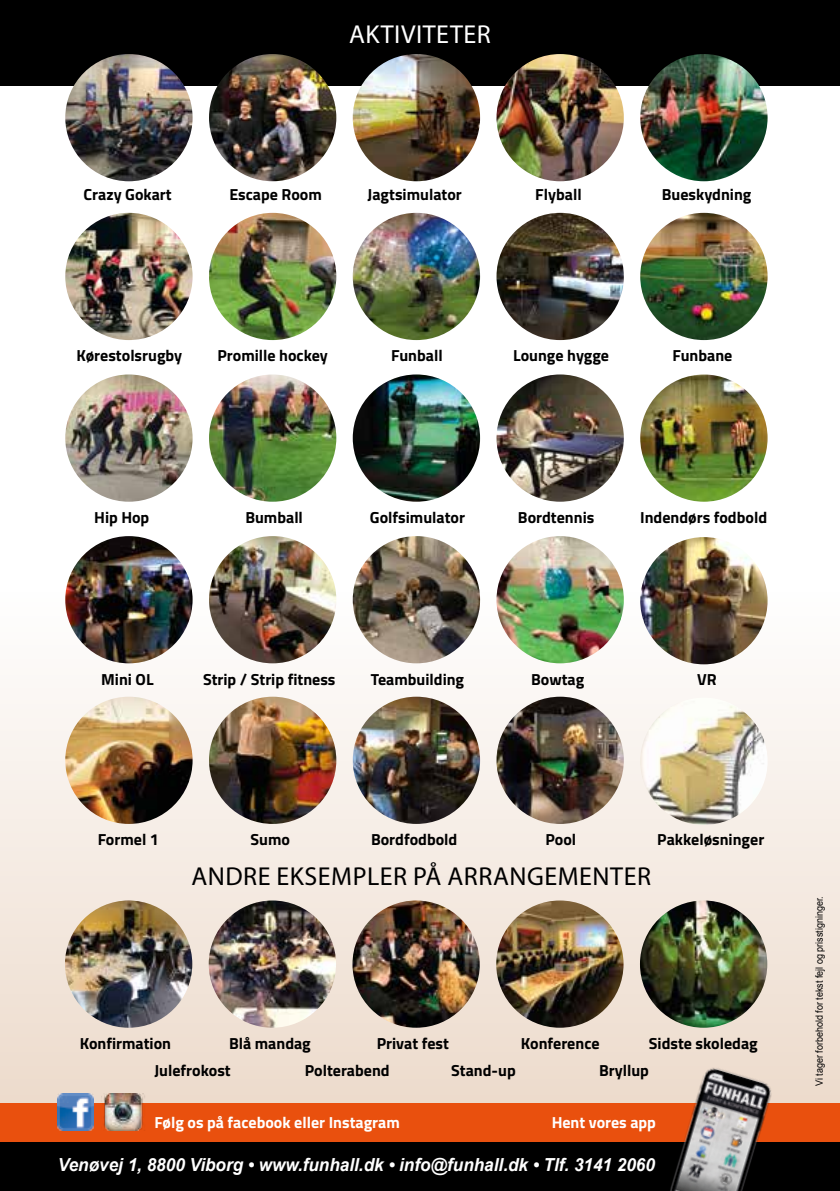
<style>
.page{position:relative;width:840px;height:1191px;background:#fff}
.page>*{position:absolute;margin:0;border:0;box-sizing:border-box;transform-origin:0 0}
.t1{font:26px "Myriad Pro";letter-spacing:.02em;color:#000}
.t2{font:26px "Myriad Pro";letter-spacing:.02em;color:#fff}
.t3{font:italic 700 18px "Arial";color:#fff;scale:.95 1}
.t4{font:700 16px "Titillium";color:#000}
.t5{font:700 16px "Titillium";color:#fff}
.t6{font:10px "Arial";color:#000;scale:.9 1}
</style>
<div class="page">
<div style="left:0;top:0;width:839px;height:85px;background:#000"></div>
<svg style="left:0;top:592px;width:839px;height:511px"></svg>
<div style="left:0;top:1142px;width:839px;height:49px;background:#000"></div>
<img style="left:65px;top:900px;width:127px;height:127px;border-radius:64px">
<img style="left:208px;top:900px;width:128px;height:127px;border-radius:64px">
<img style="left:352px;top:900px;width:127px;height:127px;border-radius:64px">
<img style="left:496px;top:900px;width:127px;height:127px;border-radius:64px">
<img style="left:639px;top:900px;width:127px;height:127px;border-radius:64px">
<img style="left:65px;top:54px;width:127px;height:127px;border-radius:64px">
<img style="left:209px;top:54px;width:127px;height:127px;border-radius:64px">
<img style="left:352px;top:54px;width:128px;height:127px;border-radius:64px">
<img style="left:496px;top:54px;width:127px;height:127px;border-radius:64px">
<img style="left:640px;top:54px;width:127px;height:127px;border-radius:64px">
<img style="left:65px;top:213px;width:127px;height:127px;border-radius:64px">
<img style="left:209px;top:213px;width:127px;height:127px;border-radius:64px">
<img style="left:352px;top:213px;width:128px;height:127px;border-radius:64px">
<img style="left:496px;top:213px;width:127px;height:127px;border-radius:64px">
<img style="left:640px;top:213px;width:127px;height:127px;border-radius:64px">
<img style="left:65px;top:374px;width:127px;height:128px;border-radius:64px">
<img style="left:209px;top:374px;width:127px;height:128px">
<img style="left:352px;top:374px;width:128px;height:128px;border-radius:64px">
<img style="left:496px;top:374px;width:127px;height:128px;border-radius:64px">
<img style="left:640px;top:374px;width:127px;height:128px;border-radius:64px">
<img style="left:65px;top:536px;width:127px;height:127px;border-radius:64px">
<img style="left:209px;top:536px;width:127px;height:127px;border-radius:64px">
<img style="left:352px;top:536px;width:128px;height:127px;border-radius:64px">
<img style="left:496px;top:536px;width:127px;height:127px;border-radius:64px">
<img style="left:640px;top:537px;width:127px;height:127px;border-radius:64px">
<img style="left:65px;top:696px;width:127px;height:128px;border-radius:64px">
<img style="left:209px;top:696px;width:127px;height:128px;border-radius:64px">
<img style="left:352px;top:696px;width:128px;height:128px;border-radius:64px">
<img style="left:496px;top:696px;width:127px;height:128px;border-radius:64px">
<img style="left:640px;top:697px;width:127px;height:128px;border-radius:64px">
<div style="left:0;top:1103px;width:839px;height:39px;background:#e9500e"></div>
<img style="left:57px;top:1093px;width:37px;height:37px">
<img style="left:101px;top:1094px;width:48px;height:36px">
<img style="left:666px;top:1063px;width:110px;height:128px">
<h1 class="t2" style="left:349px;top:18px;width:137px">AKTIVITETER</h1>
<p class="t4" style="left:84px;top:182px;width:90px">Crazy Gokart</p>
<p class="t4" style="left:229px;top:182px;width:94px">Escape Room</p>
<p class="t4" style="left:367px;top:182px;width:96px">Jagtsimulator</p>
<p class="t4" style="left:535px;top:182px;width:48px">Flyball</p>
<p class="t4" style="left:661px;top:182px;width:91px">Bueskydning</p>
<p class="t4" style="left:76px;top:343px;width:107px">Kørestolsrugby</p>
<p class="t4" style="left:217px;top:343px;width:112px">Promille hockey</p>
<p class="t4" style="left:391px;top:343px;width:53px">Funball</p>
<p class="t4" style="left:513px;top:343px;width:97px">Lounge hygge</p>
<p class="t4" style="left:672px;top:343px;width:61px">Funbane</p>
<p class="t4" style="left:94px;top:505px;width:57px">Hip Hop</p>
<p class="t4" style="left:245px;top:505px;width:59px">Bumball</p>
<p class="t4" style="left:370px;top:505px;width:97px">Golfsimulator</p>
<p class="t4" style="left:517px;top:505px;width:78px">Bordtennis</p>
<p class="t4" style="left:639px;top:505px;width:128px">Indendørs fodbold</p>
<p class="t4" style="left:101px;top:666px;width:54px">Mini OL</p>
<p class="t4" style="left:203px;top:666px;width:134px">Strip / Strip fitness</p>
<p class="t4" style="left:370px;top:666px;width:95px">Teambuilding</p>
<p class="t4" style="left:531px;top:666px;width:58px">Bowtag V</p>
<p class="t4" style="left:706px;top:666px;width:11px">R</p>
<p class="t4" style="left:98px;top:827px;width:63px">Formel 1</p>
<p class="t4" style="left:250px;top:827px;width:41px">Sumo</p>
<p class="t4" style="left:371px;top:827px;width:88px">Bordfodbold</p>
<p class="t4" style="left:545px;top:827px;width:32px">Pool</p>
<p class="t4" style="left:657px;top:827px;width:108px">Pakkeløsninger</p>
<h1 class="t1" style="left:191px;top:860px;width:157px">ANDRE EKSEMPL</h1>
<h1 class="t1" style="left:379px;top:860px;width:84px">ER PÅ ARRA</h1>
<h1 class="t1" style="left:509px;top:860px;width:137px">NGEMENTER</h1>
<p class="t4" style="left:80px;top:1031px;width:93px">Konfirmation</p>
<p class="t4" style="left:229px;top:1031px;width:83px">Blå mandag</p>
<p class="t4" style="left:376px;top:1031px;width:74px">Privat fest</p>
<p class="t4" style="left:520px;top:1031px;width:80px">Konference</p>
<p class="t4" style="left:648px;top:1031px;width:110px">Sidste skoledag</p>
<p class="t4" style="left:154px;top:1057px;width:78px">Julefrokost</p>
<p class="t4" style="left:304px;top:1057px;width:86px">Polterabend</p>
<p class="t4" style="left:451px;top:1057px;width:66px">Stand-up</p>
<p class="t4" style="left:598px;top:1057px;width:51px">Bryllup</p>
<p class="t5" style="left:154px;top:1109px;width:247px">Følg os på facebook eller Instagram</p>
<p class="t5" style="left:551px;top:1109px;width:106px">Hent vores app</p>
<p class="t3" style="left:58px;top:1153px;width:629px">Venøvej 1, 8800 Viborg • www.funhall.dk • info@funhall.dk • Tlf. 3141 2060</p>
<p class="t6" style="left:812px;top:1086px;width:213px;rotate:-90deg">Vi tager forbehold for tekst fejl og prisstigninger.</p>
</div>
